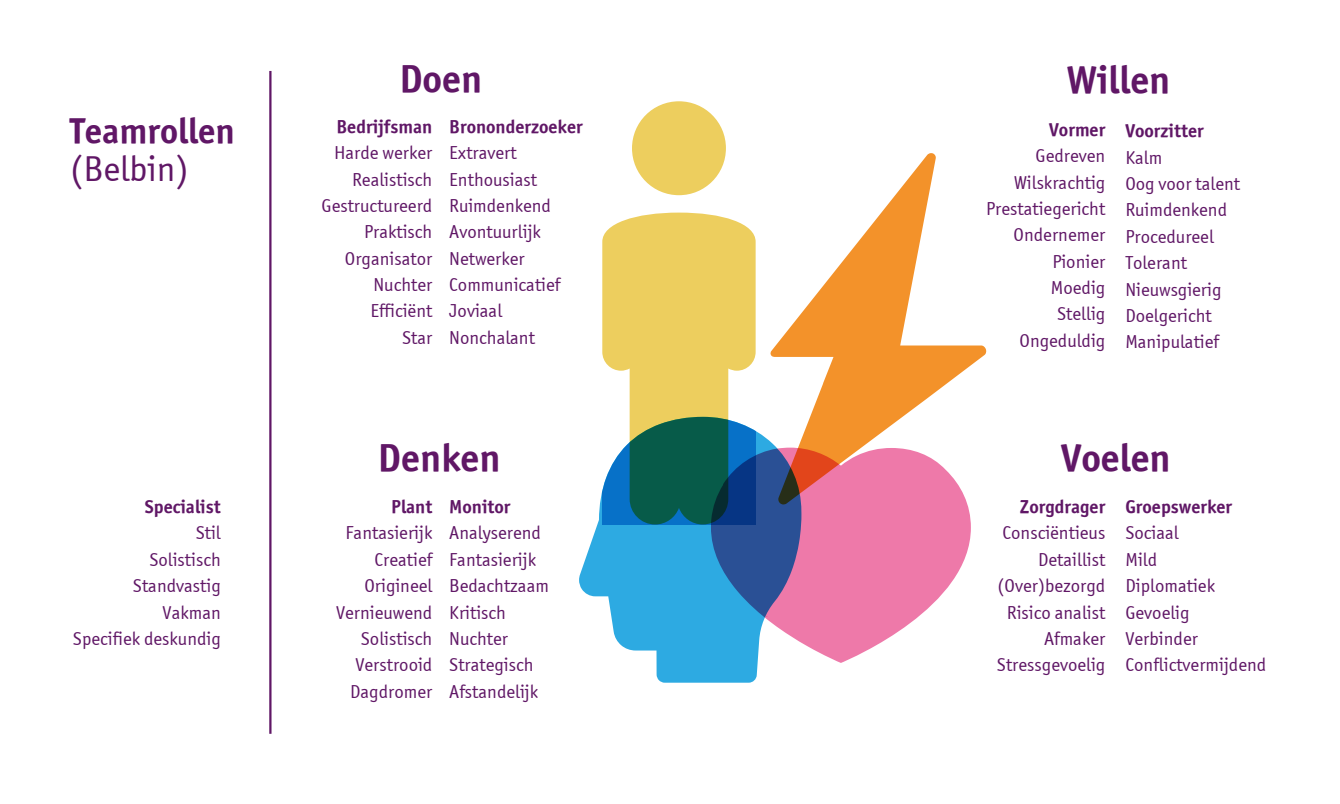
<style>
.page{position:relative;width:1340px;height:804px;background:#fff}
.page>*{position:absolute;margin:0;border:0;box-sizing:border-box;transform-origin:0 0}
.t1{font:39.15px "Officina Sans OSITCTT Bold";color:#601766}
.t2{font:36px "Officina Sans OSITCTT Bold";color:#601766}
.t3{font:36px "Officina Sans OSITCTT Book";color:#601766}
.t4{font:18.9px/26.3px "Officina Sans OSITCTT Book";color:#601766;text-align:right}
.t5{font:18.9px "Officina Sans OSITCTT Bold";color:#601766}
</style>
<div class="page">
<hr style="left:269px;top:71px;width:2px;height:662px;background:#601766">
<svg style="left:579px;top:430px;width:191px;height:252px;fill:#2daae2"></svg>
<svg style="left:770px;top:153px;width:216px;height:294px"></svg>
<svg style="left:602px;top:212px;width:153px;height:312px;background:#b5b872"></svg>
<div style="left:632px;top:101px;width:94px;height:94px;background:#edce5e;border-radius:50%"></div>
<svg style="left:711px;top:447px;width:259px;height:216px;fill:#ee79a9"></svg>
<h2 class="t2" style="left:70px;top:108px;width:166px">Teamrollen</h2>
<h2 class="t3" style="left:70px;top:148px;width:120px">(Belbin)</h2>
<p class="t5" style="left:145px;top:495px;width:77px">Specialist</p>
<p class="t4" style="left:73px;top:520px;width:149px">Stil<br>Solistisch<br>Standvastig<br>Vakman<br>Specifiek deskundig</p>
<h1 class="t1" style="left:399px;top:54px;width:84px">Doen</h1>
<h1 class="t1" style="left:1066px;top:56px;width:105px">Willen</h1>
<p class="t5" style="left:336px;top:115px;width:97px">Bedrijfsman</p>
<p class="t4" style="left:321px;top:140px;width:112px">Harde werker<br>Realistisch<br>Gestructureerd<br>Praktisch<br>Organisator<br>Nuchter<br>Efficiënt<br>Star</p>
<p class="t5" style="left:449px;top:115px;width:135px">Brononderzoeker</p>
<p class="t4" style="left:449px;top:140px;width:113px;text-align:left">Extravert<br>Enthousiast<br>Ruimdenkend<br>Avontuurlijk<br>Netwerker<br>Communicatief<br>Joviaal<br>Nonchalant</p>
<p class="t5" style="left:1049px;top:118px;width:58px">Vormer</p>
<p class="t4" style="left:986px;top:143px;width:121px">Gedreven<br>Wilskrachtig<br>Prestatiegericht<br>Ondernemer<br>Pionier<br>Moedig<br>Stellig<br>Ongeduldig</p>
<p class="t5" style="left:1125px;top:119px;width:80px">Voorzitter</p>
<p class="t4" style="left:1125px;top:144px;width:116px;text-align:left">Kalm<br>Oog voor talent<br>Ruimdenkend<br>Procedureel<br>Tolerant<br>Nieuwsgierig<br>Doelgericht<br>Manipulatief</p>
<h1 class="t1" style="left:378px;top:433px;width:124px">Denken</h1>
<h1 class="t1" style="left:1061px;top:433px;width:111px">Voelen</h1>
<p class="t5" style="left:391px;top:495px;width:43px">Plant</p>
<p class="t4" style="left:336px;top:520px;width:98px">Fantasierijk<br>Creatief<br>Origineel<br>Vernieuwend<br>Solistisch<br>Verstrooid<br>Dagdromer</p>
<p class="t5" style="left:449px;top:495px;width:63px">Monitor</p>
<p class="t4" style="left:449px;top:520px;width:101px;text-align:left">Analyserend<br>Fantasierijk<br>Bedachtzaam<br>Kritisch<br>Nuchter<br>Strategisch<br>Afstandelijk</p>
<p class="t5" style="left:1019px;top:495px;width:87px">Zorgdrager</p>
<p class="t4" style="left:997px;top:520px;width:110px">Consciëntieus<br>Detaillist (Over)bezorgd<br>Risico analist<br>Afmaker<br>Stressgevoelig</p>
<p class="t5" style="left:1125px;top:495px;width:108px">Groepswerker</p>
<p class="t4" style="left:1125px;top:520px;width:142px;text-align:left">Sociaal<br>Mild<br>Diplomatiek<br>Gevoelig<br>Verbinder<br>Conflictvermijdend</p>
</div>
